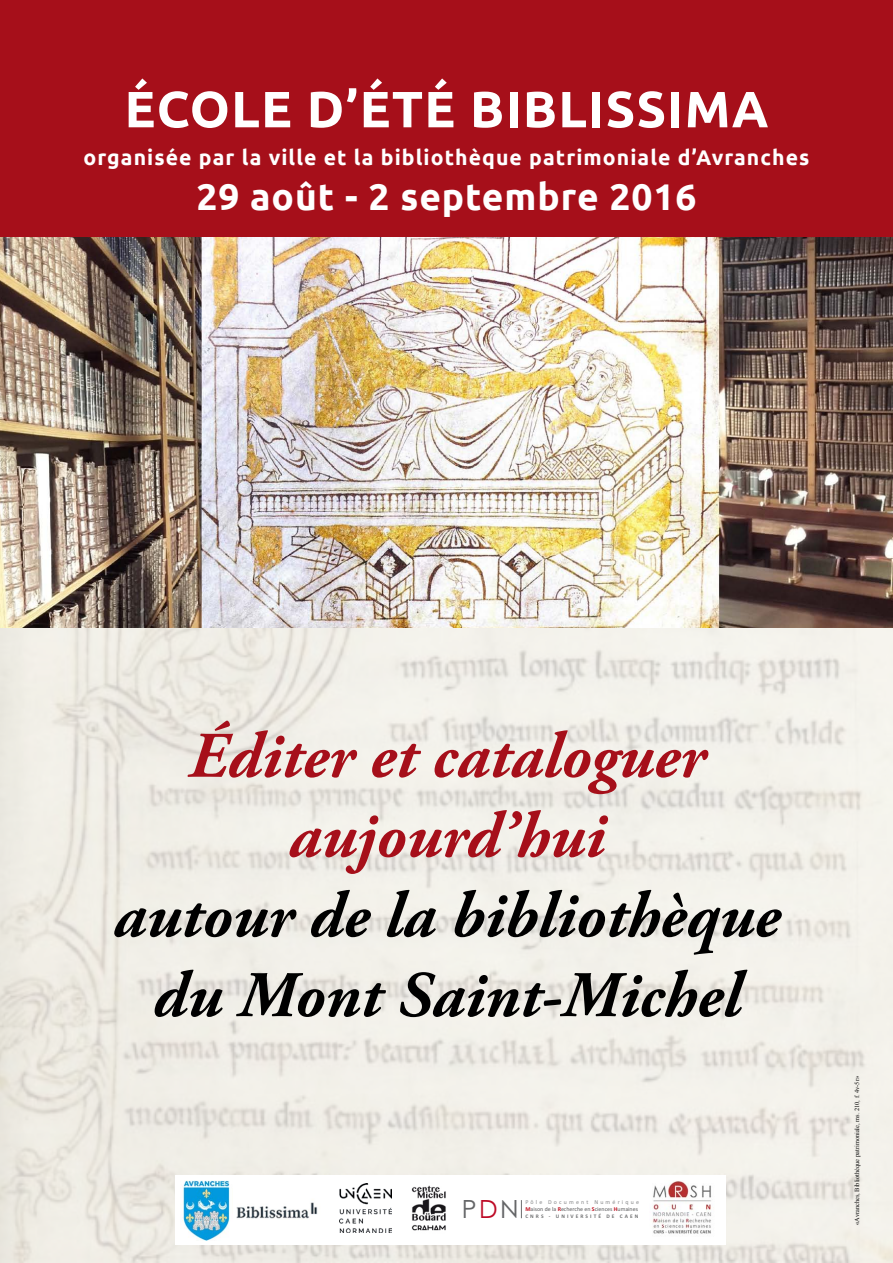
<style>
.page{position:relative;width:893px;height:1263px;background:#fff}
.page>*{position:absolute;margin:0;border:0;box-sizing:border-box;transform-origin:0 0}
.t1{font:italic 700 64.95px/79.8px "Adobe Garamond Pro";color:#000;text-align:center}
.t2{font:italic 700 64.95px/79.8px "Adobe Garamond Pro";color:#a60f1a;text-align:center}
.t3{font:700 50.85px "Ubuntu";letter-spacing:.025em;color:#fff}
.t4{font:700 37.05px "Ubuntu";letter-spacing:.025em;color:#fff}
.t5{font:25.05px "Century Gothic";color:#646567}
.t6{font:700 21.15px "Ubuntu";letter-spacing:.05em;color:#fff}
.t7{font:6.3px "Times New Roman";color:#000}
.t8{font:6px/7.2px "Calibri";color:#58585a}
.t9{font:700 5.4px "Calibri";letter-spacing:.38em;color:#707172}
.s1{color:#bd0a26}
.s2{color:#87888a}
.s3{font-weight:700;color:#c2101f}
</style>
<div class="page">
<img style="left:0;top:627px;width:893px;height:635px">
<img style="left:0;top:237px;width:893px;height:390px">
<div style="left:0;top:0;width:893px;height:237px;background:#a60f1a"></div>
<div style="left:175px;top:1175px;width:551px;height:70px;background:#fff"></div>
<img style="left:236px;top:1202px;width:82px;height:17px">
<img style="left:182px;top:1180px;width:48px;height:60px">
<img style="left:411px;top:1185px;width:35px;height:46px">
<img style="left:652px;top:1181px;width:60px;height:53px">
<svg style="left:521px;top:1200px;width:1px;height:18px"></svg>
<img style="left:339px;top:1183px;width:53px;height:50px">
<h2 class="t3" style="left:125px;top:78px;width:645px">école d’été BiBlissima</h2>
<p class="t6" style="left:83px;top:145px;width:727px">organisée par la ville et la bibliothèque patrimoniale d’avranches</p>
<h3 class="t4" style="left:196px;top:174px;width:502px">29 août - 2 septembre 2016</h3>
<h1 class="t2" style="left:188px;top:717px;width:519px">éditer et cataloguer aujourd’hui</h1>
<h1 class="t1" style="left:113px;top:877px;width:668px">autour de la bibliothèque du mont saint-michel</h1>
<p class="t5" style="left:462px;top:1192px;width:59px">P<span class="s1">D</span>N</p>
<p class="t8" style="left:525px;top:1198px;width:115px"><span class="s2">Pôle Document Numérique<br></span><span class="s3">M</span>aison de la <span class="s3">R</span>echerche en <span class="s3">S</span>ciences <span class="s3">H</span>umaines</p>
<p class="t9" style="left:525px;top:1212px;width:114px">CNRS - UNIVERSITÉ DE CAEN</p>
<p class="t7" style="left:853px;top:1225px;width:150px;rotate:-90deg">«Avranches, Bibliothèque patrimoniale, ms. 210, f. 4v-5r»</p>
</div>
